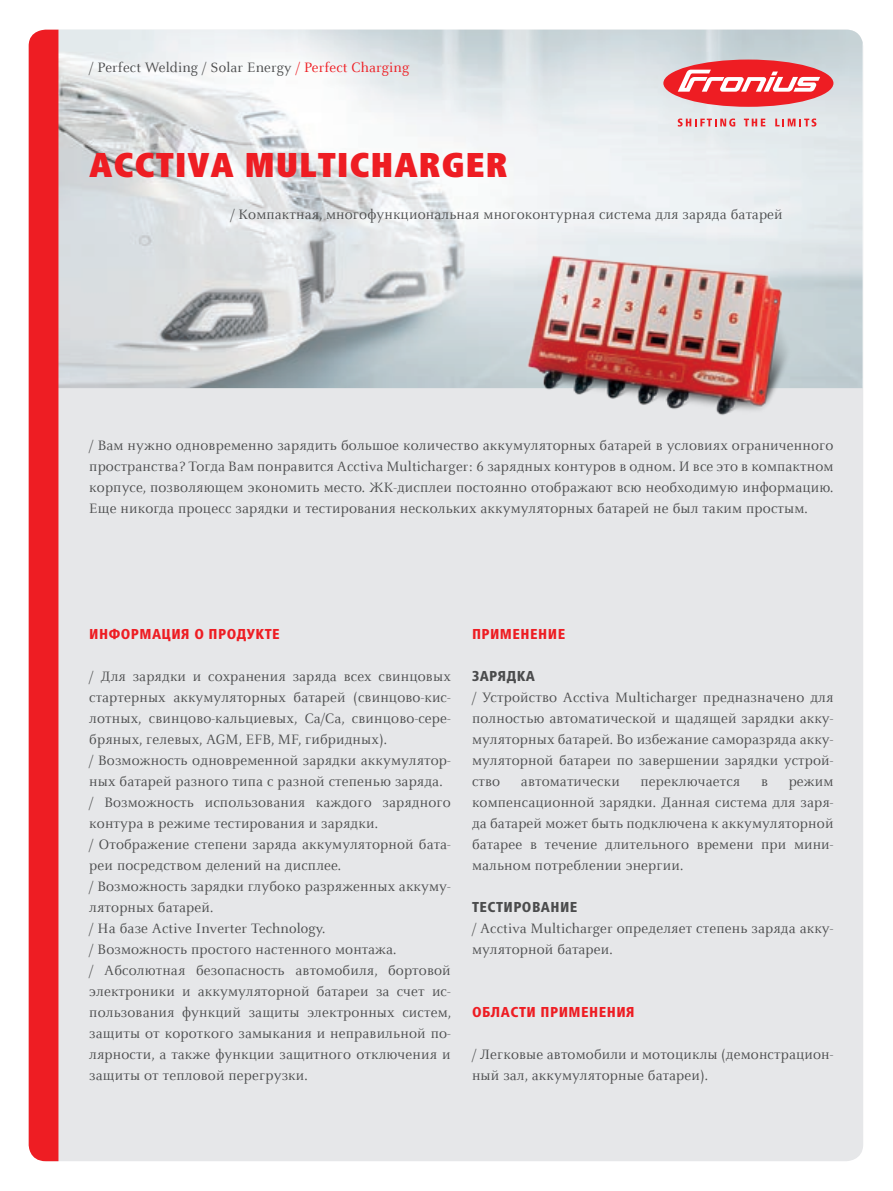
<style>
.page{position:relative;width:893px;height:1191px;background:#fff}
.page>*{position:absolute;margin:0;border:0;box-sizing:border-box;transform-origin:0 0}
.t1{font:900 condensed 36px "Frutiger Next LTW1 G";letter-spacing:.02em;color:#ee1d23}
.t2{font:15px/21px "Celeste Offc Pro";letter-spacing:.01em;color:#4b4c4d;text-align:justify}
.t3{font:800 condensed 15px "Frutiger Next LTW1 G";letter-spacing:.03em;color:#ee1d23}
.t4{font:800 condensed 15px "Frutiger Next LTW1 G";letter-spacing:.03em;color:#4b4c4d}
.s1{color:#ee1d23}
</style>
<div class="page">
<div style="left:29px;top:30px;width:834px;height:1131px;background:#e6e7e9;border-radius:17px"></div>
<img style="left:58px;top:30px;width:805px;height:358px">
<div style="left:29px;top:30px;width:29px;height:1131px;background:#ee1d23"></div>
<img style="left:522px;top:251px;width:277px;height:164px">
<div style="left:663px;top:60px;width:170px;height:47px;background:#ee1d23;border-radius:50%"></div>
<svg style="left:678px;top:70px;width:142px;height:22px"></svg>
<svg style="left:678px;top:118px;width:57px;height:9px"></svg>
<svg style="left:744px;top:119px;width:21px;height:7px"></svg>
<svg style="left:775px;top:118px;width:41px;height:9px"></svg>
<p class="t2" style="left:89px;top:56px;width:322px">/ Perfect Welding / Solar Energy <span class="s1">/ Perfect Charging</span></p>
<h1 class="t1" style="left:89px;top:144px;width:420px">ACCTIVA MULTICHARGER</h1>
<p class="t2" style="left:230px;top:203px;width:554px">/ Компактная, многофункциональная многоконтурная система для заряда батарей</p>
<p class="t2" style="left:89px;top:434px;width:746px">/ Вам нужно одновременно зарядить большое количество аккумуляторных батарей в условиях ограниченного пространства? Тогда Вам понравится Acctiva Multicharger: 6 зарядных контуров в одном. И все это в компактном корпусе, позволяющем экономить место. ЖК-дисплеи постоянно отображают всю необходимую информацию.<br>Еще никогда процесс зарядки и тестирования нескольких аккумуляторных батарей не был таким простым.</p>
<p class="t3" style="left:89px;top:625px;width:192px">Информация о продукте</p>
<p class="t2" style="left:89px;top:665px;width:363px;text-align:left">/ Для зарядки и сохранения заряда всех свинцовых стартерных аккумуляторных батарей (свинцово-кис&shy;лотных, свинцово-кальциевых, Ca/Ca, свинцово-сере&shy;бряных, гелевых, AGM, EFB, MF, гибридных).<br>/ Возможность одновременной зарядки аккумулятор&shy;ных батарей разного типа с разной степенью заряда.<br>/ Возможность использования каждого зарядного контура в режиме тестирования и зарядки.<br>/ Отображение степени заряда аккумуляторной бата&shy;реи посредством делений на дисплее.<br>/ Возможность зарядки глубоко разряженных аккуму&shy;ляторных батарей.<br>/ На базе Active Inverter Technology.<br>/ Возможность простого настенного монтажа.<br>/ Абсолютная безопасность автомобиля, бортовой электроники и аккумуляторной батареи за счет ис&shy;пользования функций защиты электронных систем, защиты от короткого замыкания и неправильной по&shy;лярности, а также функции защитного отключения и защиты от тепловой перегрузки.</p>
<p class="t3" style="left:472px;top:625px;width:39px">ПРИМЕНЕН</p>
<p class="t3" style="left:548px;top:625px;width:17px">ИЕ</p>
<p class="t4" style="left:472px;top:667px;width:65px">Зарядка</p>
<p class="t2" style="left:472px;top:686px;width:363px">/ Устройство Acctiva Multicharger предназначено для полностью автоматической и щадящей зарядки акку&shy;муляторных батарей. Во избежание саморазряда акку&shy;муляторной батареи по завершении зарядки устрой&shy;ство</p>
<p class="t2" style="left:472px;top:770px;width:363px;text-indent:317px">режим компенсационной зарядки. Данная система для заря&shy;да батарей может быть подключена к аккумуляторной батарее в течение длительного времени при мини&shy;мальном потреблении энергии.</p>
<p class="t4" style="left:472px;top:898px;width:107px">Тестирование</p>
<p class="t2" style="left:472px;top:917px;width:363px">/ Acctiva Multicharger определяет степень заряда акку&shy;муляторной батареи.</p>
<p class="t2" style="left:521px;top:770px;width:100px">автоматически</p>
<p class="t2" style="left:641px;top:770px;width:101px">переключается</p>
<p class="t2" style="left:761px;top:770px;width:8px">в</p>
<p class="t3" style="left:472px;top:1003px;width:164px">Области применения</p>
<p class="t2" style="left:472px;top:1043px;width:363px">/ Легковые автомобили и мотоциклы (демонстрацион&shy;ный зал, аккумуляторные батареи).</p>
</div>
